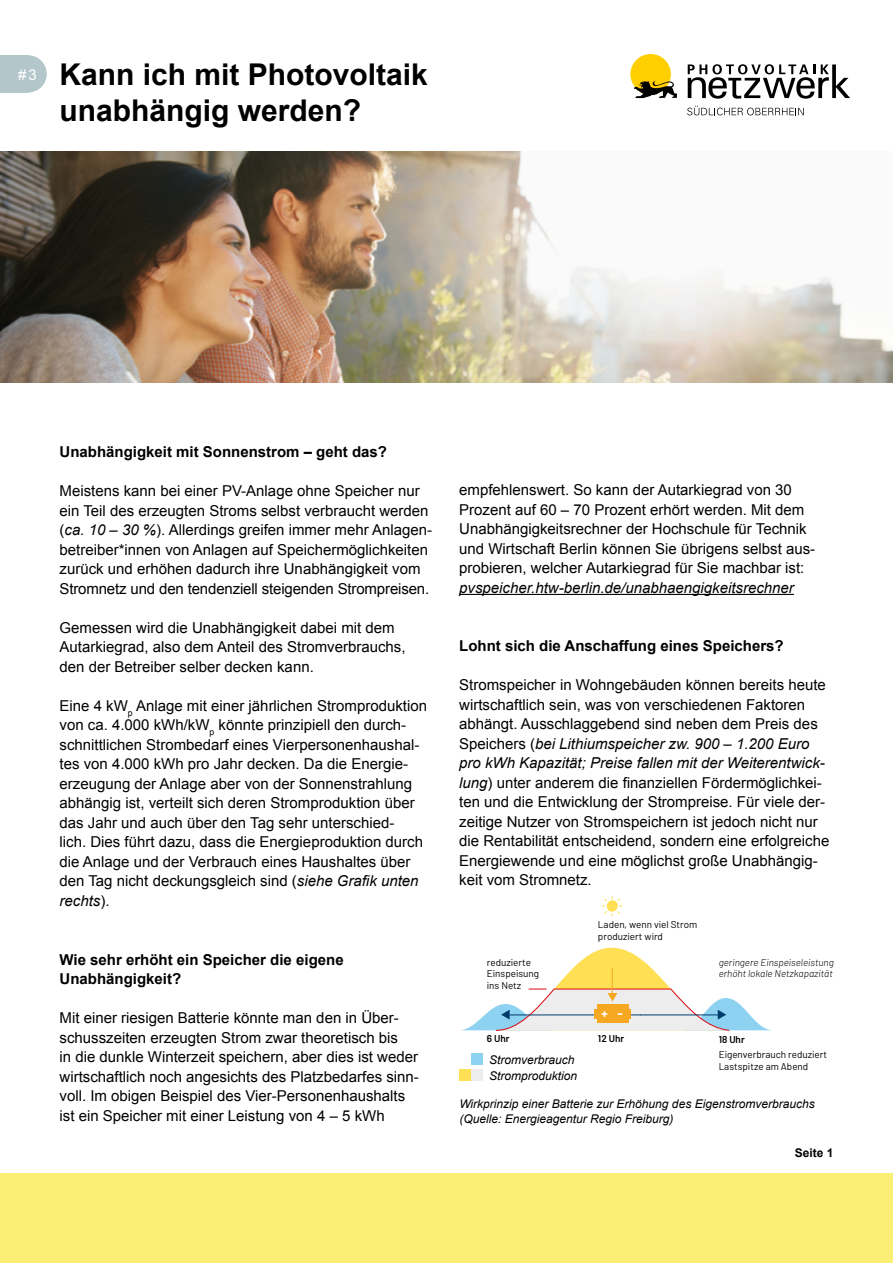
<style>
.page{position:relative;width:893px;height:1263px;background:#fff}
.page>*{position:absolute;margin:0;border:0;box-sizing:border-box;transform-origin:0 0}
.t1{font:700 30px/36px "Arial";color:#000}
.t2{font:15px/19.5px "Arial";color:#000}
.t3{font:700 15px/19.5px "Arial";color:#000}
.t4{font:italic 15px "Arial";color:#000}
.t5{font:15px "Arial";color:#fff}
.t6{font:700 13.2px "Barlow";color:#fff}
.t7{font:italic 12px/15px "Arial";color:#000}
.t8{font:700 12px "Arial";color:#000}
.t9{font:9.9px/11.9px "Barlow";color:#000}
.t10{font:italic 300 9.9px/11.9px "Barlow";color:#000}
.t11{font:600 9.9px "Barlow";color:#000}
.s1{font-style:italic}
</style>
<div class="page">
<svg style="left:601px;top:896px;width:22px;height:20px"></svg>
<div style="left:606px;top:900px;width:12px;height:12px;background:#ffe054;border-radius:5px"></div>
<svg style="left:461px;top:947px;width:310px;height:84px"></svg>
<img style="left:0;top:152px;width:893px;height:231px">
<div style="left:0;top:1174px;width:893px;height:89px;background:#fbee75"></div>
<hr style="left:459px;top:594px;width:335px;height:1px;background:#000">
<div style="left:0;top:55px;width:28px;height:37px;background:#b3c6ca"></div>
<div style="left:10px;top:55px;width:37px;height:37px;background:#b3c6ca;border-radius:50%"></div>
<div style="left:630px;top:54px;width:41px;height:40px;background:#ffcf00;border-radius:50%"></div>
<svg style="left:634px;top:81px;width:43px;height:17px"></svg>
<svg style="left:688px;top:64px;width:162px;height:35px"></svg>
<svg style="left:687px;top:106px;width:117px;height:9px"></svg>
<div style="left:471px;top:1053px;width:12px;height:12px;background:#8dd2f1"></div>
<div style="left:459px;top:1069px;width:12px;height:12px;background:#ffe054"></div>
<div style="left:471px;top:1069px;width:12px;height:12px;background:#ededed"></div>
<p class="t5" style="left:18px;top:65px;width:20px">#3</p>
<h1 class="t1" style="left:60px;top:58px;width:370px">Kann ich mit Photovoltaik unabhängig werden?</h1>
<p class="t3" style="left:60px;top:443px;width:329px">Unabhängigkeit mit Sonnenstrom – geht das?</p>
<p class="t2" style="left:60px;top:482px;width:374px">Meistens kann bei einer PV-Anlage ohne Speicher nur ein Teil des erzeugten Stroms selbst verbraucht werden (<span class="s1">ca. 10 – 30 %</span>). Allerdings greifen immer mehr Anlagen&shy;betreiber*innen von Anlagen auf Speichermöglichkeiten zurück und erhöhen dadurch ihre Unabhängigkeit vom Stromnetz und den tendenziell steigenden Strompreisen.</p>
<p class="t2" style="left:60px;top:618px;width:347px">Gemessen wird die Unabhängigkeit dabei mit dem<br>Autarkiegrad, also dem Anteil des Stromverbrauchs, den der Betreiber selber decken kann.</p>
<p class="t2" style="left:60px;top:696px;width:369px">Eine 4 kW<sub>p</sub> Anlage mit einer jährlichen Stromproduktion von ca. 4.000 kWh/kW<sub>p</sub> könnte prinzipiell den durch&shy;schnittlichen Strombedarf eines Vierpersonenhaushal&shy;tes von 4.000 kWh pro Jahr decken. Da die Energie&shy;erzeugung der Anlage aber von der Sonnenstrahlung abhängig ist, verteilt sich deren Stromproduktion über das Jahr und auch über den Tag sehr unterschied-<br>lich. Dies führt dazu, dass die Energieproduktion durch die Anlage und der Verbrauch eines Haushaltes über den Tag nicht deckungsgleich sind (<span class="s1">siehe Grafik unten rechts</span>).</p>
<p class="t3" style="left:60px;top:950px;width:286px">Wie sehr erhöht ein Speicher die eigene<br>Unabhängigkeit?</p>
<p class="t2" style="left:60px;top:1008px;width:361px">Mit einer riesigen Batterie könnte man den in Über&shy;schusszeiten erzeugten Strom zwar theoretisch bis<br>in die dunkle Winterzeit speichern, aber dies ist weder wirtschaftlich noch angesichts des Platzbedarfes sinn&shy;voll. Im obigen Beispiel des Vier-Personenhaushalts ist ein Speicher mit einer Leistung von 4 – 5 kWh</p>
<p class="t2" style="left:459px;top:480px;width:358px">empfehlenswert. So kann der Autarkiegrad von 30<br>Prozent auf 60 – 70 Prozent erhört werden. Mit dem Unabhängigkeitsrechner der Hochschule für Technik und Wirtschaft Berlin können Sie übrigens selbst aus&shy;probieren, welcher Autarkiegrad für Sie machbar ist:</p>
<p class="t4" style="left:459px;top:578px;width:336px">pvspeicher.htw-berlin.de/unabhaengigkeitsrechner</p>
<p class="t3" style="left:459px;top:637px;width:326px">Lohnt sich die Anschaffung eines Speichers?</p>
<p class="t2" style="left:459px;top:675px;width:372px">Stromspeicher in Wohngebäuden können bereits heute wirtschaftlich sein, was von verschiedenen Faktoren abhängt. Ausschlaggebend sind neben dem Preis des Speichers (<span class="s1">bei Lithiumspeicher zw. 900 – 1.200 Euro pro kWh Kapazität; Preise fallen mit der Weiterentwick&shy;lung</span>) unter anderem die finanziellen Fördermöglichkei&shy;ten und die Entwicklung der Strompreise. Für viele der&shy;zeitige Nutzer von Stromspeichern ist jedoch nicht nur die Rentabilität entscheidend, sondern eine erfolgreiche Energiewende und eine möglichst große Unabhängig&shy;keit vom Stromnetz.</p>
<p class="t9" style="left:598px;top:918px;width:101px">Laden, wenn viel Strom produziert wird</p>
<p class="t9" style="left:487px;top:956px;width:54px">reduzierte<br>Einspeisung ins Netz</p>
<p class="t10" style="left:719px;top:956px;width:117px">geringere Einspeiseleistung erhöht lokale Netzkapazität</p>
<p class="t6" style="left:601px;top:1005px;width:23px">+ -</p>
<p class="t11" style="left:487px;top:1032px;width:24px">6 Uhr</p>
<p class="t11" style="left:598px;top:1032px;width:28px">12 Uhr</p>
<p class="t11" style="left:719px;top:1033px;width:28px">18 Uhr</p>
<p class="t7" style="left:489px;top:1052px;width:90px;line-height:15.9px">Stromverbrauch<br>Stromproduktion</p>
<p class="t9" style="left:719px;top:1048px;width:110px">Eigenverbrauch reduziert<br>Lastspitze am Abend</p>
<p class="t7" style="left:459px;top:1097px;width:357px">Wirkprinzip einer Batterie zur Erhöhung des Eigenstromverbrauchs (Quelle: Energieagentur Regio Freiburg)</p>
<p class="t8" style="left:795px;top:1145px;width:40px">Seite 1</p>
</div>
